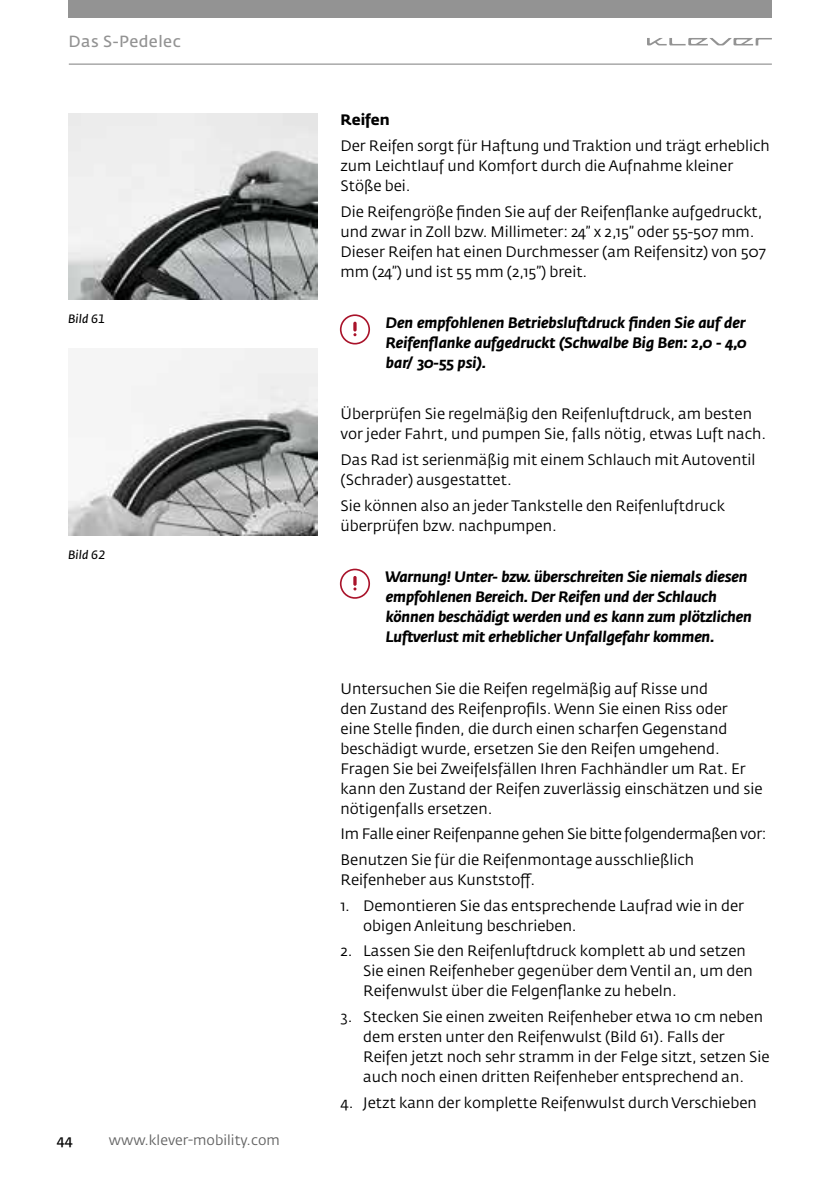
<style>
.page{position:relative;width:840px;height:1191px;background:#fff}
.page>*{position:absolute;margin:0;border:0;box-sizing:border-box;transform-origin:0 0}
.t1{font:16px "Fedra Sans Std";letter-spacing:.03em;color:#939393}
.t2{font:15px/20px "Fedra Sans Std";color:#000}
.t3{font:italic 700 15px/20px "Fedra Sans Std";letter-spacing:-.01em;color:#000;text-align:justify}
.t4{font:15px/25.6px "Fedra Sans Std";letter-spacing:-.02em;color:#000}
.t5{font:700 15px "Fedra Sans Std";color:#000}
.t6{font:14px "Fedra Sans Std";color:#636363}
.t7{font:14px "Fedra Sans Std";color:#000}
.t8{font:italic 12px "Fedra Sans Std";color:#000}
</style>
<div class="page">
<hr style="left:69px;top:64px;width:702px;height:1px;background:#939393">
<div style="left:68px;top:0;width:703px;height:18px;background:#939393"></div>
<svg style="left:647px;top:38px;width:124px;height:8px"></svg>
<svg style="left:340px;top:314px;width:30px;height:30px"></svg>
<svg style="left:340px;top:568px;width:30px;height:31px"></svg>
<img style="left:68px;top:113px;width:249px;height:187px">
<img style="left:68px;top:349px;width:249px;height:186px">
<p class="t1" style="left:68px;top:32px;width:114px">Das S-Pedelec</p>
<p class="t8" style="left:68px;top:311px;width:39px">Bild 61</p>
<p class="t8" style="left:68px;top:547px;width:39px">Bild 62</p>
<p class="t7" style="left:57px;top:1131px;width:18px">44</p>
<p class="t6" style="left:109px;top:1131px;width:172px">www.klever-mobility.com</p>
<p class="t5" style="left:340px;top:110px;width:51px">Reifen</p>
<p class="t2" style="left:340px;top:136px;width:430px">Der Reifen sorgt für Haftung und Traktion und trägt erheblich zum Leichtlauf und Komfort durch die Aufnahme kleiner<br>Stöße bei.</p>
<p class="t2" style="left:340px;top:201px;width:426px">Die Reifengröße finden Sie auf der Reifenflanke aufgedruckt, und zwar in Zoll bzw. Millimeter: 24” x 2,15” oder 55-507 mm.<br>Dieser Reifen hat einen Durchmesser (am Reifensitz) von 507 mm (24”) und ist 55 mm (2,15”) breit.</p>
<p class="t3" style="left:386px;top:313px;width:362px">Den empfohlenen Betriebsluftdruck finden Sie auf der Reifenflanke aufgedruckt (Schwalbe Big Ben: 2,0 - 4,0 bar/ 30-55 psi).</p>
<p class="t2" style="left:340px;top:404px;width:427px">Überprüfen Sie regelmäßig den Reifenluftdruck, am besten vor jeder Fahrt, und pumpen Sie, falls nötig, etwas Luft nach.</p>
<p class="t2" style="left:340px;top:450px;width:416px">Das Rad ist serienmäßig mit einem Schlauch mit Autoventil (Schrader) ausgestattet.</p>
<p class="t2" style="left:340px;top:495px;width:385px">Sie können also an jeder Tankstelle den Reifenluftdruck überprüfen bzw. nachpumpen.</p>
<p class="t3" style="left:385px;top:567px;width:368px;text-align:left">Warnung! Unter- bzw. überschreiten Sie niemals diesen empfohlenen Bereich. Der Reifen und der Schlauch können beschädigt werden und es kann zum plötzlichen Luftverlust mit erheblicher Unfallgefahr kommen.</p>
<p class="t2" style="left:340px;top:678px;width:423px">Untersuchen Sie die Reifen regelmäßig auf Risse und<br>den Zustand des Reifenprofils. Wenn Sie einen Riss oder<br>eine Stelle finden, die durch einen scharfen Gegenstand beschädigt wurde, ersetzen Sie den Reifen umgehend.<br>Fragen Sie bei Zweifelsfällen Ihren Fachhändler um Rat. Er kann den Zustand der Reifen zuverlässig einschätzen und sie nötigenfalls ersetzen.</p>
<p class="t4" style="left:340px;top:821px;width:427px">Im Falle einer Reifenpanne gehen Sie bitte folgendermaßen vor:<br>Benutzen Sie für die Reifenmontage ausschließlich</p>
<p class="t2" style="left:340px;top:869px;width:196px">Reifenheber aus Kunststoff.</p>
<p class="t2" style="left:363px;top:895px;width:382px;text-indent:-23px">1. Demontieren Sie das entsprechende Laufrad wie in der obigen Anleitung beschrieben.</p>
<p class="t2" style="left:363px;top:941px;width:391px;text-indent:-23px">2. Lassen Sie den Reifenluftdruck komplett ab und setzen<br>Sie einen Reifenheber gegenüber dem Ventil an, um den<br>Reifenwulst über die Felgenflanke zu hebeln.</p>
<p class="t2" style="left:363px;top:1007px;width:408px;text-indent:-23px">3. Stecken Sie einen zweiten Reifenheber etwa 10 cm neben dem ersten unter den Reifenwulst (Bild 61). Falls der Reifen jetzt noch sehr stramm in der Felge sitzt, setzen Sie auch noch einen dritten Reifenheber entsprechend an.</p>
<p class="t2" style="left:340px;top:1092px;width:417px">4. Jetzt kann der komplette Reifenwulst durch Verschieben</p>
</div>
